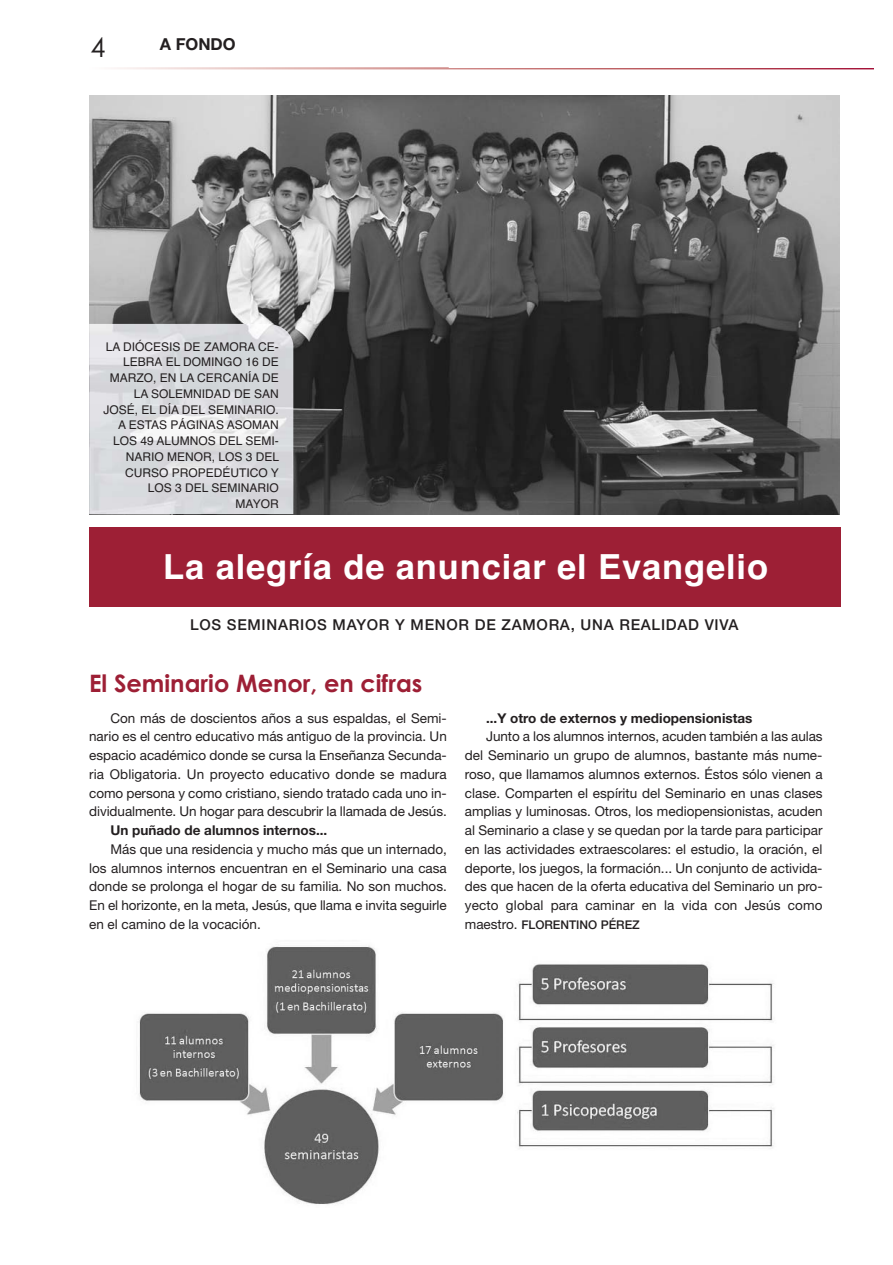
<style>
.page{position:relative;width:893px;height:1265px;background:#fff}
.page>*{position:absolute;margin:0;border:0;box-sizing:border-box;transform-origin:0 0}
.t1{font:700 34.5px "Helvetica";letter-spacing:.025em;color:#fff}
.t2{font:27px "Century Gothic";color:#231f20}
.t3{font:700 24px "Century Gothic";color:#9d1f35}
.t4{font:700 16.5px "Helvetica Neue";color:#231f20}
.t5{font:500 15px "Helvetica Neue";letter-spacing:.05em;color:#231f20}
.t6{font:13.5px/18.8px "Helvetica Neue";letter-spacing:-.005em;color:#231f20;text-align:justify}
.t7{font:700 13.5px "Helvetica Neue";color:#231f20}
.t8{font:12px/15.8px "Helvetica";color:#231f20;text-align:right}
.t9{font:500 12px "Helvetica Neue";color:#231f20}
.s1{font-weight:400;font-size:13.5px}
</style>
<div class="page">
<img style="left:117px;top:67px;width:756px;height:2px">
<div style="left:89px;top:526px;width:751px;height:80px;background:#9d1f35"></div>
<img style="left:89px;top:95px;width:750px;height:420px">
<img style="left:89px;top:324px;width:204px;height:190px">
<img style="left:139px;top:946px;width:635px;height:259px">
<h2 class="t2" style="left:91px;top:37px;width:16px">4</h2>
<p class="t4" style="left:160px;top:38px;width:77px">A FONDO</p>
<p class="t8" style="left:103px;top:340px;width:177px">LA DIÓCESIS DE ZAMORA CE-<br>LEBRA EL DOMINGO 16 DE<br>MARZO, EN LA CERCANÍA DE<br>LA SOLEMNIDAD DE SAN<br>JOSÉ, EL DÍA DEL SEMINARIO.<br>A ESTAS PÁGINAS ASOMAN<br>LOS 49 ALUMNOS DEL SEMI-<br>NARIO MENOR, LOS 3 DEL<br>CURSO PROPEDÉUTICO Y<br>LOS 3 DEL SEMINARIO<br>MAYOR</p>
<h1 class="t1" style="left:163px;top:554px;width:606px">La alegría de anunciar el Evangelio</h1>
<p class="t5" style="left:190px;top:619px;width:550px">LOS SEMINARIOS MAYOR Y MENOR DE ZAMORA, UNA REALIDAD VIVA</p>
<h3 class="t3" style="left:89px;top:674px;width:335px">El Seminario Menor, en cifras</h3>
<p class="t6" style="left:89px;top:709px;width:359px;text-indent:21px">Con más de doscientos años a sus espaldas, el Semi&shy;nario es el centro educativo más antiguo de la provincia. Un espacio académico donde se cursa la Enseñanza Secunda&shy;ria Obligatoria. Un proyecto educativo donde se madura como persona y como cristiano, siendo tratado cada uno in&shy;dividualmente. Un hogar para descubrir la llamada de Jesús.</p>
<p class="t7" style="left:110px;top:825px;width:218px">Un puñado de alumnos internos...</p>
<p class="t6" style="left:89px;top:841px;width:359px;text-indent:21px">Más que una residencia y mucho más que un internado, los alumnos internos encuentran en el Seminario una casa donde se prolonga el hogar de su familia. No son muchos.<br>En el horizonte, en la meta, Jesús, que llama e invita seguirle en el camino de la vocación.</p>
<p class="t7" style="left:486px;top:713px;width:268px">...Y otro de externos y mediopensionistas</p>
<p class="t6" style="left:465px;top:728px;width:359px;text-indent:21px">Junto a los alumnos internos, acuden también a las aulas del Seminario un grupo de alumnos, bastante más nume&shy;roso, que llamamos alumnos externos. Éstos sólo vienen a clase. Comparten el espíritu del Seminario en unas clases amplias y luminosas. Otros, los mediopensionistas, acuden al Seminario a clase y se quedan por la tarde para participar en las actividades extraescolares: el estudio, la oración, el deporte, los juegos, la formación... Un conjunto de activida&shy;des que hacen de la oferta educativa del Seminario un pro&shy;yecto global para caminar en la vida con Jesús como</p>
<p class="t9" style="left:465px;top:920px;width:176px"><span class="s1">maestro.</span> FLORENTINO PÉREZ</p>
</div>
